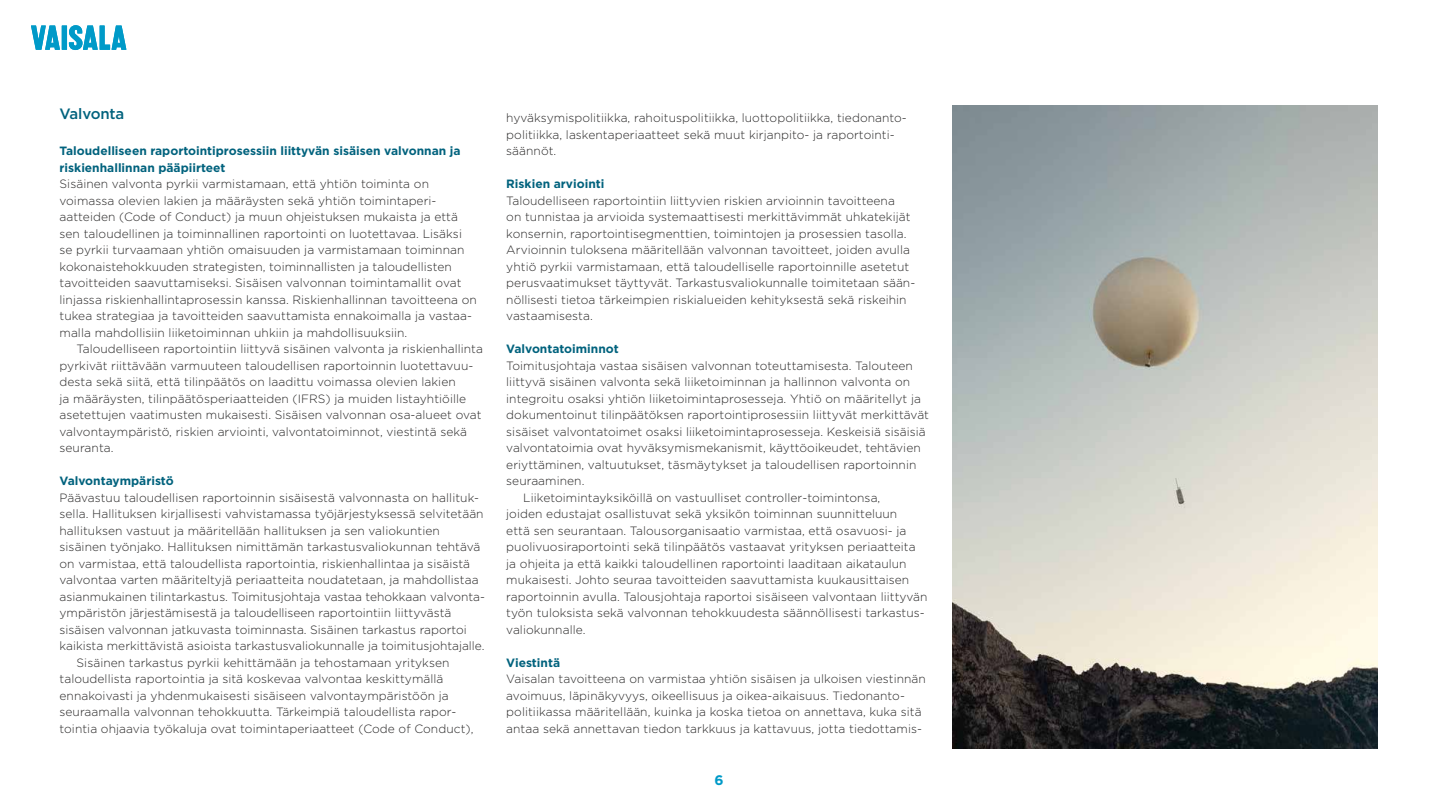
<style>
.page{position:relative;width:1438px;height:808px;background:#fff}
.page>*{position:absolute;margin:0;border:0;box-sizing:border-box;transform-origin:0 0}
.t1{font:500 15px "Gotham";letter-spacing:-.01em;color:#00627d}
.t2{font:700 13.8px "Gotham";color:#009ac8}
.t3{font:300 12px/16.5px "Gotham";letter-spacing:.005em;color:#282727}
.t4{font:700 12px/16.5px "Gotham";color:#00627d}
</style>
<div class="page">
<svg style="left:31px;top:25px;width:95px;height:25px"></svg>
<img style="left:952px;top:106px;width:425px;height:642px">
<p class="t1" style="left:60px;top:104px;width:66px">Valvonta</p>
<p class="t4" style="left:60px;top:143px;width:402px">Taloudelliseen raportointiprosessiin liittyvän sisäisen valvonnan ja riskienhallinnan pääpiirteet</p>
<p class="t3" style="left:60px;top:175px;width:419px">Sisäinen valvonta pyrkii varmistamaan, että yhtiön toiminta on voimassa olevien lakien ja määräysten sekä yhtiön toimintaperi&shy;aatteiden (Code of Conduct) ja muun ohjeistuksen mukaista ja että sen taloudellinen ja toiminnallinen raportointi on luotettavaa. Lisäksi se pyrkii turvaamaan yhtiön omaisuuden ja varmistamaan toiminnan kokonaistehokkuuden strategisten, toiminnallisten ja taloudellisten tavoitteiden saavuttamiseksi. Sisäisen valvonnan toimintamallit ovat linjassa riskienhallintaprosessin kanssa. Riskienhallinnan tavoitteena on tukea strategiaa ja tavoitteiden saavuttamista ennakoimalla ja vastaa&shy;malla mahdollisiin liiketoiminnan uhkiin ja mahdollisuuksiin.</p>
<p class="t3" style="left:60px;top:340px;width:425px;text-indent:17px">Taloudelliseen raportointiin liittyvä sisäinen valvonta ja riskienhallinta pyrkivät riittävään varmuuteen taloudellisen raportoinnin luotettavuu&shy;desta sekä siitä, että tilinpäätös on laadittu voimassa olevien lakien<br>ja määräysten, tilinpäätösperiaatteiden (IFRS) ja muiden listayhtiöille asetettujen vaatimusten mukaisesti. Sisäisen valvonnan osa-alueet ovat valvontaympäristö, riskien arviointi, valvontatoiminnot, viestintä sekä seuranta.</p>
<p class="t4" style="left:60px;top:473px;width:116px">Valvontaympäristö</p>
<p class="t3" style="left:60px;top:489px;width:421px">Päävastuu taloudellisen raportoinnin sisäisestä valvonnasta on hallituk-</p>
<p class="t3" style="left:60px;top:505px;width:425px">sella. Hallituksen kirjallisesti vahvistamassa työjärjestyksessä selvitetään</p>
<p class="t3" style="left:60px;top:522px;width:382px">hallituksen vastuut ja määritellään hallituksen ja sen valiokuntien</p>
<p class="t3" style="left:60px;top:538px;width:422px">sisäinen työnjako. Hallituksen nimittämän tarkastusvaliokunnan tehtävä</p>
<p class="t3" style="left:60px;top:555px;width:412px">on varmistaa, että taloudellista raportointia, riskienhallintaa ja sisäistä</p>
<p class="t3" style="left:60px;top:571px;width:420px">valvontaa varten määriteltyjä periaatteita noudatetaan, ja mahdollistaa</p>
<p class="t3" style="left:60px;top:588px;width:425px">asianmukainen tilintarkastus. Toimitusjohtaja vastaa tehokkaan valvonta-</p>
<p class="t3" style="left:60px;top:604px;width:393px">ympäristön järjestämisestä ja taloudelliseen raportointiin liittyvästä</p>
<p class="t3" style="left:60px;top:621px;width:409px">sisäisen valvonnan jatkuvasta toiminnasta. Sisäinen tarkastus raportoi</p>
<p class="t3" style="left:60px;top:637px;width:426px">kaikista merkittävistä asioista tarkastusvaliokunnalle ja toimitusjohtajalle.</p>
<p class="t3" style="left:77px;top:654px;width:374px">Sisäinen tarkastus pyrkii kehittämään ja tehostamaan yrityksen</p>
<p class="t3" style="left:60px;top:670px;width:385px">taloudellista raportointia ja sitä koskevaa valvontaa keskittymällä</p>
<p class="t3" style="left:60px;top:687px;width:391px">ennakoivasti ja yhdenmukaisesti sisäiseen valvontaympäristöön ja</p>
<p class="t3" style="left:60px;top:703px;width:398px">seuraamalla valvonnan tehokkuutta. Tärkeimpiä taloudellista rapor-</p>
<p class="t3" style="left:60px;top:720px;width:415px">tointia ohjaavia työkaluja ovat toimintaperiaatteet (Code of Conduct),</p>
<p class="t3" style="left:506px;top:109px;width:400px">hyväksymispolitiikka, rahoituspolitiikka, luottopolitiikka, tiedonanto&shy;politiikka, laskentaperiaatteet sekä muut kirjanpito- ja raportointi&shy;säännöt.</p>
<p class="t4" style="left:506px;top:176px;width:100px">Riskien arviointi</p>
<p class="t3" style="left:506px;top:192px;width:410px">Taloudelliseen raportointiin liittyvien riskien arvioinnin tavoitteena<br>on tunnistaa ja arvioida systemaattisesti merkittävimmät uhkatekijät konsernin, raportointisegmenttien, toimintojen ja prosessien tasolla.<br>Arvioinnin tuloksena määritellään valvonnan tavoitteet, joiden avulla yhtiö pyrkii varmistamaan, että taloudelliselle raportoinnille asetetut perusvaatimukset täyttyvät. Tarkastusvaliokunnalle toimitetaan sään&shy;nöllisesti tietoa tärkeimpien riskialueiden kehityksestä sekä riskeihin vastaamisesta.</p>
<p class="t4" style="left:506px;top:341px;width:114px">Valvontatoiminnot</p>
<p class="t3" style="left:506px;top:357px;width:408px">Toimitusjohtaja vastaa sisäisen valvonnan toteuttamisesta. Talouteen</p>
<p class="t3" style="left:506px;top:373px;width:405px">liittyvä sisäinen valvonta sekä liiketoiminnan ja hallinnon valvonta on</p>
<p class="t3" style="left:506px;top:390px;width:416px">integroitu osaksi yhtiön liiketoimintaprosesseja. Yhtiö on määritellyt ja</p>
<p class="t3" style="left:506px;top:406px;width:424px">dokumentoinut tilinpäätöksen raportointiprosessiin liittyvät merkittävät</p>
<p class="t3" style="left:506px;top:423px;width:421px">sisäiset valvontatoimet osaksi liiketoimintaprosesseja. Keskeisiä sisäisiä</p>
<p class="t3" style="left:506px;top:439px;width:416px">valvontatoimia ovat hyväksymismekanismit, käyttöoikeudet, tehtävien</p>
<p class="t3" style="left:506px;top:456px;width:411px">eriyttäminen, valtuutukset, täsmäytykset ja taloudellisen raportoinnin</p>
<p class="t3" style="left:506px;top:472px;width:80px">seuraaminen.</p>
<p class="t3" style="left:523px;top:489px;width:358px">Liiketoimintayksiköillä on vastuulliset controller-toimintonsa,</p>
<p class="t3" style="left:506px;top:505px;width:392px">joiden edustajat osallistuvat sekä yksikön toiminnan suunnitteluun</p>
<p class="t3" style="left:506px;top:522px;width:401px">että sen seurantaan. Talousorganisaatio varmistaa, että osavuosi- ja</p>
<p class="t3" style="left:506px;top:538px;width:411px">puolivuosiraportointi sekä tilinpäätös vastaavat yrityksen periaatteita</p>
<p class="t3" style="left:506px;top:555px;width:402px">ja ohjeita ja että kaikki taloudellinen raportointi laaditaan aikataulun</p>
<p class="t3" style="left:506px;top:571px;width:404px">mukaisesti. Johto seuraa tavoitteiden saavuttamista kuukausittaisen</p>
<p class="t3" style="left:506px;top:588px;width:423px">raportoinnin avulla. Talousjohtaja raportoi sisäiseen valvontaan liittyvän</p>
<p class="t3" style="left:506px;top:604px;width:420px">työn tuloksista sekä valvonnan tehokkuudesta säännöllisesti tarkastus-</p>
<p class="t3" style="left:506px;top:621px;width:81px">valiokunnalle.</p>
<p class="t4" style="left:506px;top:654px;width:55px">Viestintä</p>
<p class="t3" style="left:506px;top:670px;width:421px">Vaisalan tavoitteena on varmistaa yhtiön sisäisen ja ulkoisen viestinnän avoimuus, läpinäkyvyys, oikeellisuus ja oikea-aikaisuus. Tiedonanto&shy;politiikassa määritellään, kuinka ja koska tietoa on annettava, kuka sitä antaa sekä annettavan tiedon tarkkuus ja kattavuus, jotta tiedottamis-</p>
<p class="t2" style="left:714px;top:771px;width:11px">6</p>
</div>
